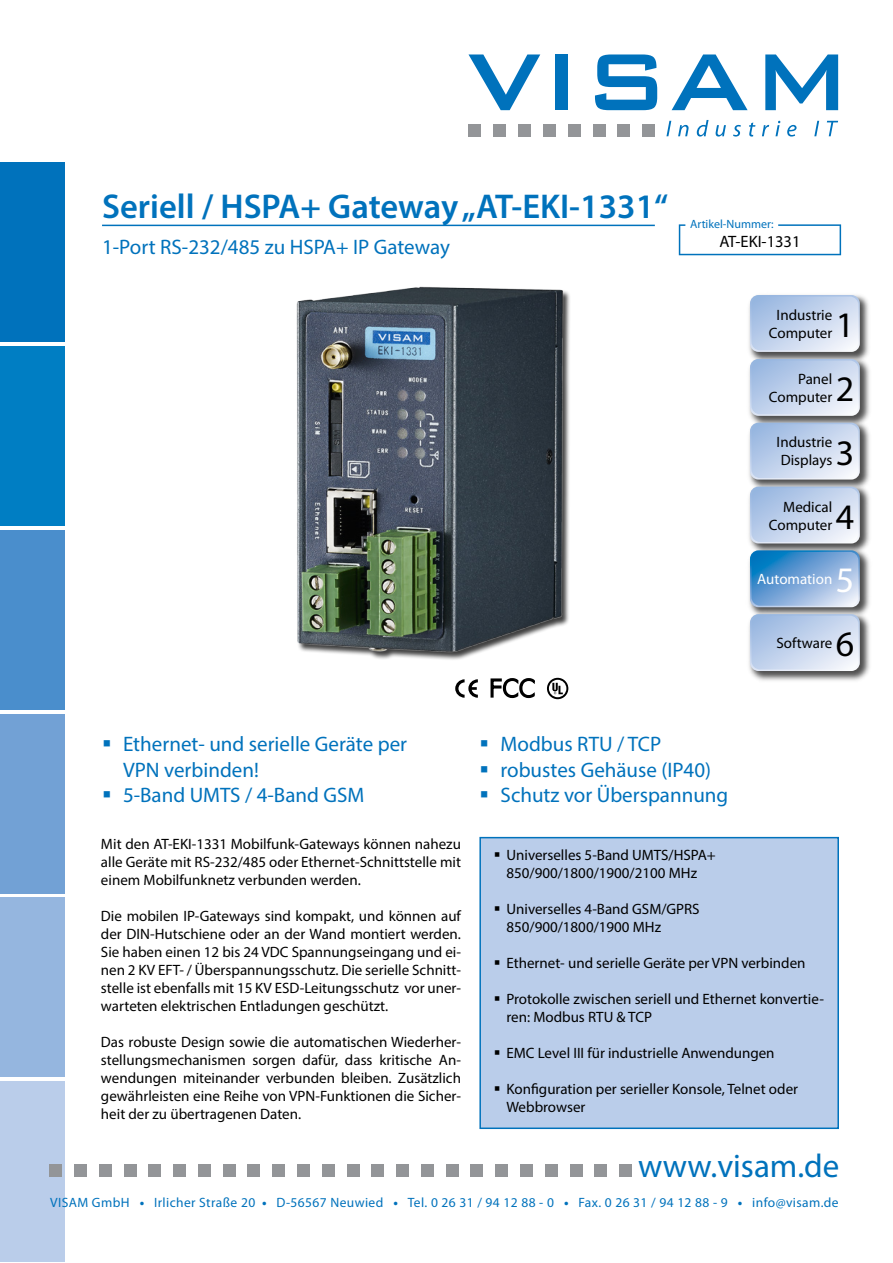
<style>
.page{position:relative;width:893px;height:1263px;background:#fff}
.page>*{position:absolute;margin:0;border:0;box-sizing:border-box;transform-origin:0 0}
.t1{font:36px "Myriad Pro";color:#000}
.t2{font:36px "Myriad Pro";color:#fff}
.t3{font:600 34.5px "Myriad Pro";color:#0072bc}
.t4{font:33px "Myriad Pro";color:#0072bc}
.t5{font:21px/25.2px "Myriad Pro";color:#0072bc}
.t6{font:16.5px "Myriad Pro";color:#000}
.t7{font:15px/18px "Myriad Pro";color:#000}
.t8{font:15px "Myriad Pro";color:#fff}
.t9{font:13.5px "Myriad Pro";letter-spacing:.03em;color:#0072bc}
.t10{font:12px "Myriad Pro";color:#0072bc}
.s1{font-weight:700}
</style>
<div class="page">
<img style="left:749px;top:295px;width:120px;height:60px">
<svg style="left:750px;top:295px;width:110px;height:57px;background:#c5d4ec"></svg>
<img style="left:749px;top:355px;width:121px;height:63px">
<svg style="left:750px;top:359px;width:110px;height:57px;background:#c5d4ec"></svg>
<div style="left:0;top:1081px;width:65px;height:181px;background:#bacdea"></div>
<div style="left:0;top:162px;width:65px;height:180px;background:#0072bc"></div>
<div style="left:0;top:346px;width:65px;height:180px;background:#007ec3"></div>
<div style="left:0;top:530px;width:65px;height:180px;background:#4a8ecc"></div>
<div style="left:0;top:714px;width:65px;height:179px;background:#72a1d5"></div>
<div style="left:0;top:897px;width:65px;height:180px;background:#95b6df"></div>
<div style="left:124px;top:1165px;width:12px;height:12px;background:#939598"></div>
<div style="left:149px;top:1165px;width:12px;height:12px;background:#939598"></div>
<div style="left:173px;top:1165px;width:13px;height:12px;background:#939598"></div>
<div style="left:198px;top:1165px;width:13px;height:12px;background:#939598"></div>
<div style="left:223px;top:1165px;width:12px;height:12px;background:#939598"></div>
<div style="left:248px;top:1165px;width:12px;height:12px;background:#939598"></div>
<div style="left:272px;top:1165px;width:13px;height:12px;background:#939598"></div>
<div style="left:50px;top:1164px;width:12px;height:13px;background:#939598"></div>
<div style="left:74px;top:1164px;width:13px;height:13px;background:#939598"></div>
<div style="left:99px;top:1164px;width:12px;height:13px;background:#939598"></div>
<div style="left:421px;top:1165px;width:13px;height:12px;background:#939598"></div>
<div style="left:446px;top:1165px;width:12px;height:12px;background:#939598"></div>
<div style="left:471px;top:1165px;width:12px;height:12px;background:#939598"></div>
<div style="left:495px;top:1165px;width:13px;height:12px;background:#939598"></div>
<div style="left:520px;top:1165px;width:13px;height:12px;background:#939598"></div>
<div style="left:545px;top:1165px;width:12px;height:12px;background:#939598"></div>
<div style="left:570px;top:1165px;width:12px;height:12px;background:#939598"></div>
<div style="left:297px;top:1164px;width:13px;height:13px;background:#939598"></div>
<div style="left:322px;top:1164px;width:12px;height:13px;background:#939598"></div>
<div style="left:347px;top:1164px;width:12px;height:13px;background:#939598"></div>
<div style="left:372px;top:1164px;width:12px;height:13px;background:#939598"></div>
<div style="left:396px;top:1164px;width:13px;height:13px;background:#939598"></div>
<div style="left:595px;top:1164px;width:12px;height:13px;background:#939598"></div>
<div style="left:619px;top:1164px;width:13px;height:13px;background:#939598"></div>
<svg style="left:679px;top:224px;width:162px;height:31px"></svg>
<img style="left:749px;top:418px;width:121px;height:65px">
<svg style="left:750px;top:423px;width:110px;height:57px;background:#c4d3eb"></svg>
<img style="left:749px;top:483px;width:121px;height:63px">
<svg style="left:750px;top:487px;width:110px;height:56px;background:#c5d4ec"></svg>
<img style="left:749px;top:546px;width:121px;height:64px">
<svg style="left:750px;top:550px;width:110px;height:57px;background:#76a8d7"></svg>
<img style="left:749px;top:610px;width:121px;height:71px">
<svg style="left:750px;top:614px;width:110px;height:57px;background:#c5d4ec"></svg>
<svg style="left:468px;top:54px;width:72px;height:56px"></svg>
<div style="left:555px;top:54px;width:13px;height:56px;background:#0072bc"></div>
<svg style="left:595px;top:54px;width:62px;height:56px"></svg>
<svg style="left:672px;top:54px;width:76px;height:56px"></svg>
<svg style="left:765px;top:54px;width:73px;height:56px"></svg>
<div style="left:468px;top:124px;width:13px;height:12px;background:#939598"></div>
<div style="left:493px;top:124px;width:13px;height:12px;background:#939598"></div>
<div style="left:518px;top:124px;width:13px;height:12px;background:#939598"></div>
<div style="left:543px;top:124px;width:12px;height:12px;background:#939598"></div>
<div style="left:568px;top:124px;width:12px;height:12px;background:#939598"></div>
<div style="left:593px;top:124px;width:12px;height:12px;background:#939598"></div>
<div style="left:618px;top:124px;width:12px;height:12px;background:#939598"></div>
<div style="left:642px;top:124px;width:13px;height:12px;background:#939598"></div>
<svg style="left:666px;top:121px;width:5px;height:15px"></svg>
<svg style="left:678px;top:125px;width:10px;height:11px"></svg>
<svg style="left:697px;top:120px;width:11px;height:17px"></svg>
<svg style="left:716px;top:125px;width:10px;height:12px"></svg>
<svg style="left:733px;top:125px;width:8px;height:12px"></svg>
<svg style="left:749px;top:122px;width:6px;height:15px"></svg>
<svg style="left:762px;top:125px;width:7px;height:11px"></svg>
<svg style="left:775px;top:121px;width:5px;height:15px"></svg>
<svg style="left:787px;top:125px;width:9px;height:12px"></svg>
<svg style="left:814px;top:121px;width:5px;height:15px"></svg>
<svg style="left:827px;top:121px;width:11px;height:15px"></svg>
<hr style="left:102px;top:225px;width:553px;height:1px;background:#0072bc">
<div style="left:479px;top:837px;width:360px;height:292px;background:#bacdea;border:2px solid #0072bc"></div>
<img style="left:296px;top:286px;width:274px;height:392px">
<svg style="left:455px;top:679px;width:23px;height:19px"></svg>
<svg style="left:547px;top:678px;width:21px;height:21px"></svg>
<svg style="left:490px;top:677px;width:46px;height:22px"></svg>
<p class="t3" style="left:102px;top:185px;width:568px">Seriell / HSPA+ Gateway „AT-EKI-1331“</p>
<p class="t5" style="left:102px;top:234px;width:349px">1-Port RS-232/485 zu HSPA+ IP Gateway</p>
<p class="t10" style="left:690px;top:216px;width:85px">Artikel-Nummer:</p>
<p class="t6" style="left:719px;top:231px;width:83px">AT-EKI-1331</p>
<p class="t7" style="left:769px;top:306px;width:65px;text-align:center">Industrie<br>Computer</p>
<p class="t7" style="left:769px;top:370px;width:65px;text-align:right">Panel<br>Computer</p>
<h1 class="t1" style="left:836px;top:367px;width:20px">2</h1>
<h1 class="t1" style="left:836px;top:303px;width:20px">1</h1>
<p class="t7" style="left:777px;top:433px;width:57px">Industrie<br>Displays</p>
<h1 class="t1" style="left:836px;top:430px;width:20px">3</h1>
<p class="t7" style="left:769px;top:497px;width:65px;text-align:right">Medical<br>Computer</p>
<h1 class="t1" style="left:836px;top:494px;width:20px">4</h1>
<p class="t8" style="left:757px;top:570px;width:77px">Automation</p>
<h1 class="t2" style="left:836px;top:558px;width:20px">5</h1>
<p class="t7" style="left:776px;top:634px;width:57px">Software</p>
<h1 class="t1" style="left:836px;top:622px;width:20px">6</h1>
<p class="t5" style="left:123px;top:731px;width:286px;text-indent:-21px">▪ Ethernet- und serielle Geräte per<br>VPN verbinden!</p>
<p class="t5" style="left:102px;top:782px;width:264px">▪ 5-Band UMTS / 4-Band GSM</p>
<p class="t7" style="left:101px;top:835px;width:361px;text-align:justify">Mit den AT-EKI-1331 Mobilfunk-Gateways können nahezu alle Geräte mit RS-232/485 oder Ethernet-Schnittstelle mit einem Mobilfunknetz verbunden werden.</p>
<p class="t7" style="left:101px;top:907px;width:361px;text-align:justify">Die mobilen IP-Gateways sind kompakt, und können auf der DIN-Hutschiene oder an der Wand montiert werden.<br>Sie haben einen 12 bis 24 VDC Spannungseingang und ei&shy;nen 2 KV EFT- / Überspannungsschutz. Die serielle Schnitt&shy;stelle ist ebenfalls mit 15 KV ESD-Leitungsschutz vor uner&shy;warteten elektrischen Entladungen geschützt.</p>
<p class="t7" style="left:101px;top:1033px;width:361px;text-align:justify">Das robuste Design sowie die automatischen Wiederher&shy;stellungsmechanismen sorgen dafür, dass kritische An&shy;wendungen miteinander verbunden bleiben. Zusätzlich gewährleisten eine Reihe von VPN-Funktionen die Sicher&shy;heit der zu übertragenen Daten.</p>
<p class="t5" style="left:479px;top:731px;width:183px">▪ Modbus RTU / TCP</p>
<p class="t5" style="left:479px;top:757px;width:233px">▪ robustes Gehäuse (IP40)</p>
<p class="t5" style="left:479px;top:782px;width:250px">▪ Schutz vor Überspannung</p>
<p class="t7" style="left:494px;top:846px;width:224px;text-align:center">▪ Universelles 5-Band UMTS/HSPA+<br>850/900/1800/1900/2100 MHz</p>
<p class="t7" style="left:494px;top:900px;width:208px">▪ Universelles 4-Band GSM/GPRS</p>
<p class="t7" style="left:506px;top:918px;width:156px">850/900/1800/1900 MHz</p>
<p class="t7" style="left:494px;top:954px;width:313px">▪ Ethernet- und serielle Geräte per VPN verbinden</p>
<p class="t7" style="left:506px;top:990px;width:319px;text-indent:-13px">▪ Protokolle zwischen seriell und Ethernet konvertie&shy;ren: Modbus RTU &amp; TCP</p>
<p class="t7" style="left:494px;top:1044px;width:282px">▪ EMC Level III für industrielle Anwendungen</p>
<p class="t7" style="left:506px;top:1080px;width:293px;text-indent:-13px">▪ Konfiguration per serieller Konsole, Telnet oder<br>Webbrowser</p>
<h3 class="t4" style="left:638px;top:1145px;width:203px">www.visam.de</h3>
<p class="t9" style="left:50px;top:1194px;width:790px">VISAM GmbH <span class="s1">•</span> Irlicher Straße 20 <span class="s1">•</span> D-56567 Neuwied <span class="s1">•</span> Tel. 0 26 31 / 94 12 88 - 0 <span class="s1">•</span> Fax. 0 26 31 / 94 12 88 - 9 <span class="s1">•</span> info@visam.de</p>
</div>
